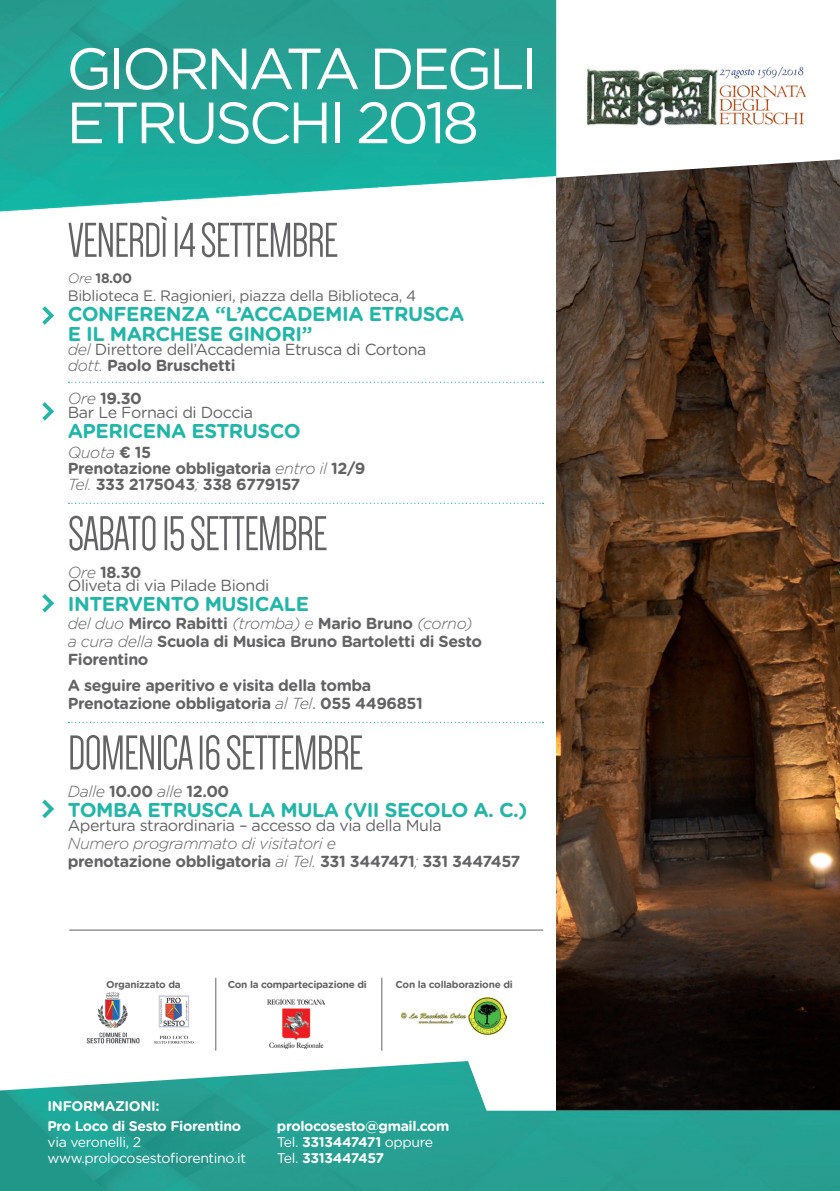
<style>
.page{position:relative;width:840px;height:1191px;background:#fff}
.page>*{position:absolute;margin:0;border:0;box-sizing:border-box;transform-origin:0 0}
.t1{font:58px/54px "Gotham";letter-spacing:-.06em;color:#fff}
.t2{font:50.4px "Dense";letter-spacing:-.025em;color:#636366}
.t3{font:700 20px "Gotham Rounded";letter-spacing:-.025em;color:#22b6a8}
.t4{font:700 16px/18px "Gotham Rounded";letter-spacing:-.025em;color:#636366}
.t5{font:16px "Gotham Rounded";letter-spacing:-.025em;color:#636366}
.t6{font:italic 300 16px "Gotham Rounded";letter-spacing:-.025em;color:#636366}
.t7{font:15px "Gotham Rounded";letter-spacing:-.025em;color:#636366}
.t8{font:700 14px "Gotham Rounded";letter-spacing:-.025em;color:#fff}
.t9{font:14px "Gotham Rounded";letter-spacing:-.025em;color:#fff}
.t10{font:700 13.8px "Gotham Rounded";color:#636366}
.t11{font:700 10px "Gotham Rounded";letter-spacing:-.025em;color:#636366}
.s1{font-weight:300;font-style:italic}
.s2{font-weight:700;font-style:normal}
.s3{font-weight:400}
.s4{font-weight:700}
</style>
<div class="page">
<img style="left:0;top:0;width:839px;height:1191px">
<svg style="left:0;top:915px;width:553px;height:175px"></svg>
<svg style="left:68px;top:382px;width:475px;height:1px"></svg>
<svg style="left:68px;top:503px;width:475px;height:1px"></svg>
<svg style="left:68px;top:722px;width:475px;height:1px"></svg>
<svg style="left:42px;top:306px;width:12px;height:19px"></svg>
<svg style="left:42px;top:402px;width:12px;height:19px"></svg>
<svg style="left:42px;top:594px;width:12px;height:18px"></svg>
<svg style="left:42px;top:799px;width:12px;height:19px"></svg>
<img style="left:401px;top:997px;width:105px;height:37px">
<img style="left:82px;top:984px;width:119px;height:63px">
<hr style="left:69px;top:929px;width:474px;height:1px;background:#636366">
<hr style="left:215px;top:977px;width:1px;height:73px;background:#636366">
<hr style="left:381px;top:977px;width:1px;height:73px;background:#636366">
<img style="left:267px;top:999px;width:57px;height:49px">
<svg style="left:556px;top:0;width:283px;height:178px"></svg>
<img style="left:577px;top:62px;width:236px;height:71px">
<p class="t1" style="left:66px;top:41px;width:473px">GIORNATA DEGLI<br>ETRUSCHI 2018</p>
<p class="t2" style="left:68px;top:215px;width:272px">VENERDÌ 14 SETTEMBRE</p>
<p class="t10" style="left:68px;top:268px;width:66px"><span class="s1">Ore</span> 18.00</p>
<p class="t7" style="left:68px;top:285px;width:350px">Biblioteca E. Ragionieri, piazza della Biblioteca, 4</p>
<p class="t3" style="left:68px;top:299px;width:398px">CONFERENZA “L’ACCADEMIA ETRUSCA</p>
<p class="t3" style="left:68px;top:319px;width:246px">E IL MARCHESE GINORI”</p>
<p class="t5" style="left:68px;top:338px;width:360px"><span class="s1">del</span> Direttore dell’Accademia Etrusca di Cortona</p>
<p class="t4" style="left:68px;top:355px;width:169px"><span class="s1">dott.</span> Paolo Bruschetti</p>
<p class="t4" style="left:68px;top:389px;width:76px"><span class="s1">Ore</span> 19.30</p>
<p class="t5" style="left:68px;top:401px;width:187px">Bar Le Fornaci di Doccia</p>
<p class="t3" style="left:68px;top:416px;width:234px">APERICENA ESTRUSCO</p>
<p class="t6" style="left:68px;top:442px;width:85px">Quota <span class="s2">€ 15</span></p>
<p class="t4" style="left:68px;top:458px;width:299px">Prenotazione obbligatoria <span class="s1">entro il</span> 12/9</p>
<p class="t4" style="left:68px;top:474px;width:234px"><span class="s1">Tel.</span> 333 2175043<span class="s1">;</span> 338 6779157</p>
<p class="t2" style="left:68px;top:509px;width:261px">SABATO 15 SETTEMBRE</p>
<p class="t4" style="left:68px;top:562px;width:75px"><span class="s1">Ore</span> 18.30</p>
<p class="t5" style="left:68px;top:575px;width:203px">Oliveta di via Pilade Biondi</p>
<p class="t3" style="left:68px;top:589px;width:243px">INTERVENTO MUSICALE</p>
<p class="t6" style="left:68px;top:613px;width:406px">del duo <span class="s2">Mirco Rabitti</span> (tromba) e <span class="s2">Mario Bruno</span> (corno)</p>
<p class="t4" style="left:68px;top:632px;width:415px"><span class="s1">a cura della</span> Scuola di Musica Bruno Bartoletti di Sesto<br>Fiorentino</p>
<p class="t4" style="left:68px;top:676px;width:305px">A seguire aperitivo e visita della tomba</p>
<p class="t4" style="left:68px;top:694px;width:356px">Prenotazione obbligatoria <span class="s1">al Tel</span><span class="s3">.</span> 055 4496851</p>
<p class="t2" style="left:68px;top:728px;width:297px">DOMENICA 16 SETTEMBRE</p>
<p class="t4" style="left:68px;top:781px;width:163px"><span class="s1">Dalle</span> 10.00 <span class="s1">alle</span> 12.00</p>
<p class="t3" style="left:68px;top:795px;width:461px">TOMBA ETRUSCA LA MULA (VII SECOLO A. C.)</p>
<p class="t5" style="left:68px;top:814px;width:375px">Apertura straordinaria – accesso da via della Mula</p>
<p class="t6" style="left:68px;top:832px;width:270px">Numero programmato di visitatori e</p>
<p class="t4" style="left:68px;top:851px;width:454px">prenotazione obbligatoria <span class="s1">ai Tel.</span> 331 3447471<span class="s1">;</span> 331 3447457</p>
<p class="t11" style="left:106px;top:977px;width:76px">Organizzato da</p>
<p class="t11" style="left:228px;top:977px;width:140px">Con la compartecipazione di</p>
<p class="t11" style="left:395px;top:977px;width:119px">Con la collaborazione di</p>
<p class="t8" style="left:48px;top:1096px;width:113px">INFORMAZIONI:</p>
<p class="t8" style="left:48px;top:1115px;width:195px">Pro Loco di Sesto Fiorentino</p>
<p class="t9" style="left:48px;top:1132px;width:95px">via veronelli, 2</p>
<p class="t9" style="left:48px;top:1148px;width:200px">www.prolocosestofiorentino.it</p>
<p class="t8" style="left:277px;top:1115px;width:174px">prolocosesto@gmail.com</p>
<p class="t9" style="left:277px;top:1132px;width:157px">Tel. <span class="s4">3313447471</span> oppure</p>
<p class="t8" style="left:277px;top:1147px;width:109px"><span class="s3">Tel.</span> 3313447457</p>
</div>
